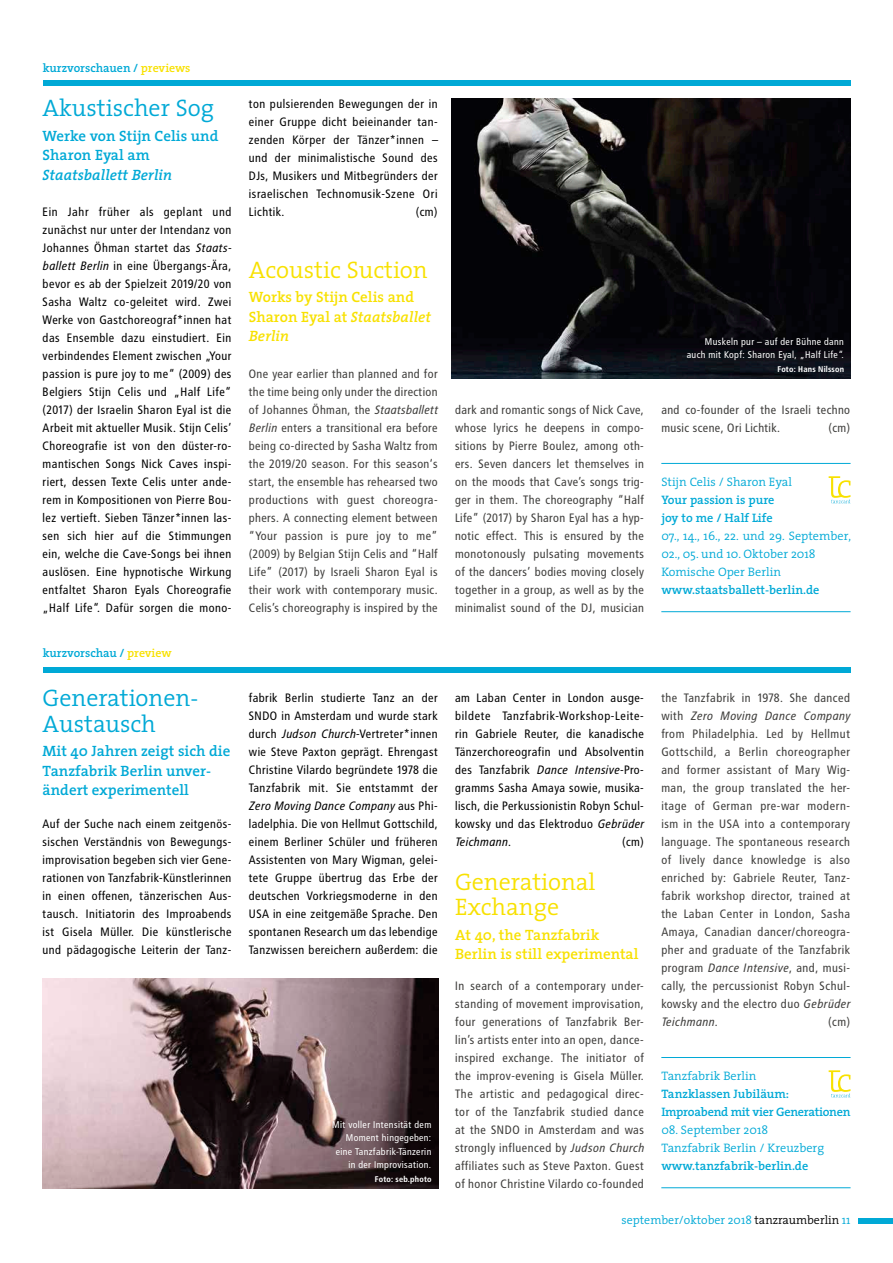
<style>
.page{position:relative;width:893px;height:1263px;background:#fff}
.page>*{position:absolute;margin:0;border:0;box-sizing:border-box;transform-origin:0 0}
.t1{font:300 24px/25.5px "The Serif";color:#00a9d6}
.t2{font:300 24px/25.5px "The Serif";color:#f8e100}
.t3{font:600 15px/19.5px "The Serif";color:#00a9d6}
.t4{font:600 15px/19.5px "The Serif";color:#f8e100}
.t5{font:italic 600 15px "The Serif";color:#00a9d6}
.t6{font:300 12.3px/18px "The Serif";color:#00a9d6}
.t7{font:600 12.3px/18px "The Serif";color:#00a9d6}
.t8{font:600 12.3px/18px "The Serif";letter-spacing:-.02em;color:#00a9d6}
.t9{font:12.15px/18px "Transit Pro";color:#000;text-align:justify}
.t10{font:12.15px/18px "Transit Pro";letter-spacing:-.005em;color:#3f3e3c;text-align:justify}
.t11{font:600 12px "The Serif";color:#00a9d6}
.t12{font:300 12px "The Serif";color:#00a9d6}
.t13{font:9.75px/13.5px "Transit Pro";color:#fff;text-align:right}
.t14{font:700 8.25px "Transit Pro";color:#fff}
.s1{color:#f8e100}
.s2{font-style:italic}
.s3{color:#000}
</style>
<div class="page">
<div style="left:858px;top:1218px;width:35px;height:6px;background:#00a9d6"></div>
<div style="left:43px;top:80px;width:807px;height:6px;background:#00a9d6"></div>
<div style="left:43px;top:667px;width:807px;height:6px;background:#00a9d6"></div>
<hr style="left:661px;top:463px;width:190px;height:1px;background:#00a9d6">
<hr style="left:661px;top:611px;width:190px;height:1px;background:#00a9d6">
<svg style="left:829px;top:476px;width:21px;height:27px"></svg>
<hr style="left:661px;top:1057px;width:190px;height:1px;background:#00a9d6">
<hr style="left:661px;top:1187px;width:190px;height:1px;background:#00a9d6">
<svg style="left:829px;top:1070px;width:21px;height:27px"></svg>
<img style="left:452px;top:99px;width:398px;height:279px">
<img style="left:43px;top:978px;width:395px;height:210px">
<p class="t11" style="left:43px;top:58px;width:149px">kurzvorschauen / <span class="s1">previews</span></p>
<h1 class="t1" style="left:43px;top:94px;width:173px">Akustischer Sog</h1>
<p class="t3" style="left:43px;top:126px;width:177px">Werke von Stijn Celis und<br>Sharon Eyal am</p>
<p class="t5" style="left:43px;top:162px;width:131px">Staatsballett Berlin</p>
<p class="t9" style="left:43px;top:203px;width:191px">Ein Jahr früher als geplant und zunächst nur unter der Intendanz von Johannes Öhman startet das <span class="s2">Staats&shy;ballett Berlin</span> in eine Übergangs-Ära, bevor es ab der Spielzeit 2019/20 von Sasha Waltz co-geleitet wird. Zwei Werke von Gastchoreograf*innen hat das Ensemble dazu einstudiert. Ein verbindendes Element zwischen „Your passion is pure joy to me“ (2009) des Belgiers Stijn Celis und „Half Life“ (2017) der Israelin Sharon Eyal ist die Arbeit mit aktueller Musik. Stijn Celis’ Choreografie ist von den düster-ro&shy;mantischen Songs Nick Caves inspi&shy;riert, dessen Texte Celis unter ande&shy;rem in Kompositionen von Pierre Bou&shy;lez vertieft. Sieben Tänzer*innen las&shy;sen sich hier auf die Stimmungen ein, welche die Cave-Songs bei ihnen auslösen. Eine hypnotische Wirkung entfaltet Sharon Eyals Choreografie „Half Life“. Dafür sorgen die mono-</p>
<p class="t11" style="left:43px;top:643px;width:131px">kurzvorschau / <span class="s1">preview</span></p>
<h1 class="t1" style="left:43px;top:684px;width:157px">Generationen-<br>Austausch</h1>
<p class="t3" style="left:43px;top:741px;width:189px">Mit 40 Jahren zeigt sich die<br>Tanzfabrik Berlin unver&shy;ändert experimentell</p>
<p class="t9" style="left:43px;top:815px;width:191px">Auf der Suche nach einem zeitgenös&shy;sischen Verständnis von Bewegungs&shy;improvisation begeben sich vier Gene&shy;rationen von Tanzfabrik-Künstlerinnen in einen offenen, tänzerischen Aus&shy;tausch. Initiatorin des Improabends ist Gisela Müller. Die künstlerische und pädagogische Leiterin der Tanz-</p>
<p class="t9" style="left:249px;top:95px;width:191px">ton pulsierenden Bewegungen der in einer Gruppe dicht beieinander tan&shy;zenden Körper der Tänzer*innen – und der minimalistische Sound des DJs, Musikers und Mitbegründers der israelischen Technomusik-Szene Ori Lichtik.</p>
<p class="t9" style="left:416px;top:203px;width:24px">(cm)</p>
<h1 class="t2" style="left:249px;top:256px;width:180px">Acoustic Suction</h1>
<p class="t4" style="left:249px;top:287px;width:184px">Works by Stijn Celis and<br>Sharon Eyal at <span class="s2">Staatsballet<br>Berlin</span></p>
<p class="t10" style="left:249px;top:365px;width:191px">One year earlier than planned and for the time being only under the direction of Johannes Öhman, the <span class="s2">Staatsballett Berlin</span> enters a transitional era before being co-directed by Sasha Waltz from the 2019/20 season. For this season‘s start, the ensemble has rehearsed two productions with guest choreogra&shy;phers. A connecting element between “Your passion is pure joy to me” (2009) by Belgian Stijn Celis and “Half Life” (2017) by Israeli Sharon Eyal is their work with contemporary music.<br>Celis’s choreography is inspired by the</p>
<p class="t10" style="left:455px;top:401px;width:191px">dark and romantic songs of Nick Cave, whose lyrics he deepens in compo&shy;sitions by Pierre Boulez, among oth&shy;ers. Seven dancers let themselves in on the moods that Cave’s songs trig&shy;ger in them. The choreography “Half Life” (2017) by Sharon Eyal has a hyp&shy;notic effect. This is ensured by the monotonously pulsating movements of the dancers’ bodies moving closely together in a group, as well as by the minimalist sound of the DJ, musician</p>
<p class="t13" style="left:687px;top:335px;width:159px">Muskeln pur – auf der Bühne dann auch mit Kopf: Sharon Eyal, „Half Life“.</p>
<p class="t14" style="left:778px;top:364px;width:68px">Foto: Hans Nilsson</p>
<p class="t10" style="left:661px;top:401px;width:191px">and co-founder of the Israeli techno music scene, Ori Lichtik.</p>
<p class="t10" style="left:829px;top:419px;width:23px">(cm)</p>
<p class="t6" style="left:661px;top:472px;width:132px">Stijn Celis / Sharon Eyal</p>
<p class="t7" style="left:661px;top:491px;width:115px">Your passion is pure joy to me / Half Life</p>
<p class="t6" style="left:661px;top:526px;width:191px">07., 14., 16., 22. und 29. September,<br>02., 05. und 10. Oktober 2018<br>Komische Oper Berlin</p>
<p class="t7" style="left:661px;top:580px;width:160px">www.staatsballett-berlin.de</p>
<p class="t9" style="left:249px;top:689px;width:191px">fabrik Berlin studierte Tanz an der SNDO in Amsterdam und wurde stark durch <span class="s2">Judson Church</span>-Vertreter*innen wie Steve Paxton geprägt. Ehrengast Christine Vilardo begründete 1978 die Tanzfabrik mit. Sie entstammt der <span class="s2">Zero Moving Dance Company</span> aus Phi&shy;ladelphia. Die von Hellmut Gottschild, einem Berliner Schüler und früheren Assistenten von Mary Wigman, gelei&shy;tete Gruppe übertrug das Erbe der deutschen Vorkriegsmoderne in den USA in eine zeitgemäße Sprache. Den spontanen Research um das lebendige Tanzwissen bereichern außerdem: die</p>
<p class="t13" style="left:332px;top:1118px;width:101px">Mit voller Intensität dem<br>Moment hingegeben: eine Tanzfabrik-Tänzerin in der Improvisation.</p>
<p class="t14" style="left:375px;top:1174px;width:58px">Foto: seb.photo</p>
<p class="t9" style="left:455px;top:689px;width:191px">am Laban Center in London ausge&shy;bildete Tanzfabrik-Workshop-Leite&shy;rin Gabriele Reuter, die kanadische Tänzerchoreografin und Absolventin des Tanzfabrik <span class="s2">Dance Intensive-</span>Pro&shy;gramms Sasha Amaya sowie, musika&shy;lisch, die Perkussionistin Robyn Schul&shy;kowsky und das Elektroduo <span class="s2">Gebrüder Teichmann</span>.</p>
<p class="t9" style="left:622px;top:833px;width:24px">(cm)</p>
<h1 class="t2" style="left:455px;top:868px;width:142px">Generational<br>Exchange</h1>
<p class="t4" style="left:455px;top:925px;width:185px">At 40, the Tanzfabrik<br>Berlin is still experimental</p>
<p class="t10" style="left:455px;top:977px;width:191px">In search of a contemporary under&shy;standing of movement improvisation, four generations of Tanzfabrik Ber&shy;lin’s artists enter into an open, dance&shy;inspired exchange. The initiator of the improv-evening is Gisela Müller.<br>The artistic and pedagogical direc&shy;tor of the Tanzfabrik studied dance at the SNDO in Amsterdam and was strongly influenced by <span class="s2">Judson Church </span>affiliates such as Steve Paxton. Guest of honor Christine Vilardo co-founded</p>
<p class="t10" style="left:661px;top:689px;width:191px">the Tanzfabrik in 1978. She danced with <span class="s2">Zero Moving Dance Company </span>from Philadelphia. Led by Hellmut Gottschild, a Berlin choreographer and former assistant of Mary Wig&shy;man, the group translated the her&shy;itage of German pre-war modern&shy;ism in the USA into a contemporary language. The spontaneous research of lively dance knowledge is also enriched by: Gabriele Reuter, Tanz&shy;fabrik workshop director, trained at the Laban Center in London, Sasha Amaya, Canadian dancer/choreogra&shy;pher and graduate of the Tanzfabrik program <span class="s2">Dance Intensive</span>, and, musi&shy;cally, the percussionist Robyn Schul&shy;kowsky and the electro duo <span class="s2">Gebrüder Teichmann</span>.</p>
<p class="t10" style="left:828px;top:1013px;width:24px">(cm)</p>
<p class="t6" style="left:661px;top:1066px;width:97px">Tanzfabrik Berlin</p>
<p class="t8" style="left:661px;top:1085px;width:191px">Tanzklassen Jubiläum:<br>Improabend mit vier Generationen</p>
<p class="t6" style="left:661px;top:1120px;width:164px">08. September 2018<br>Tanzfabrik Berlin / Kreuzberg</p>
<p class="t7" style="left:661px;top:1156px;width:149px">www.tanzfabrik-berlin.de</p>
<p class="t12" style="left:622px;top:1210px;width:230px">september/oktober 2018 <span class="s3">tanzraumberlin</span> 11</p>
</div>
